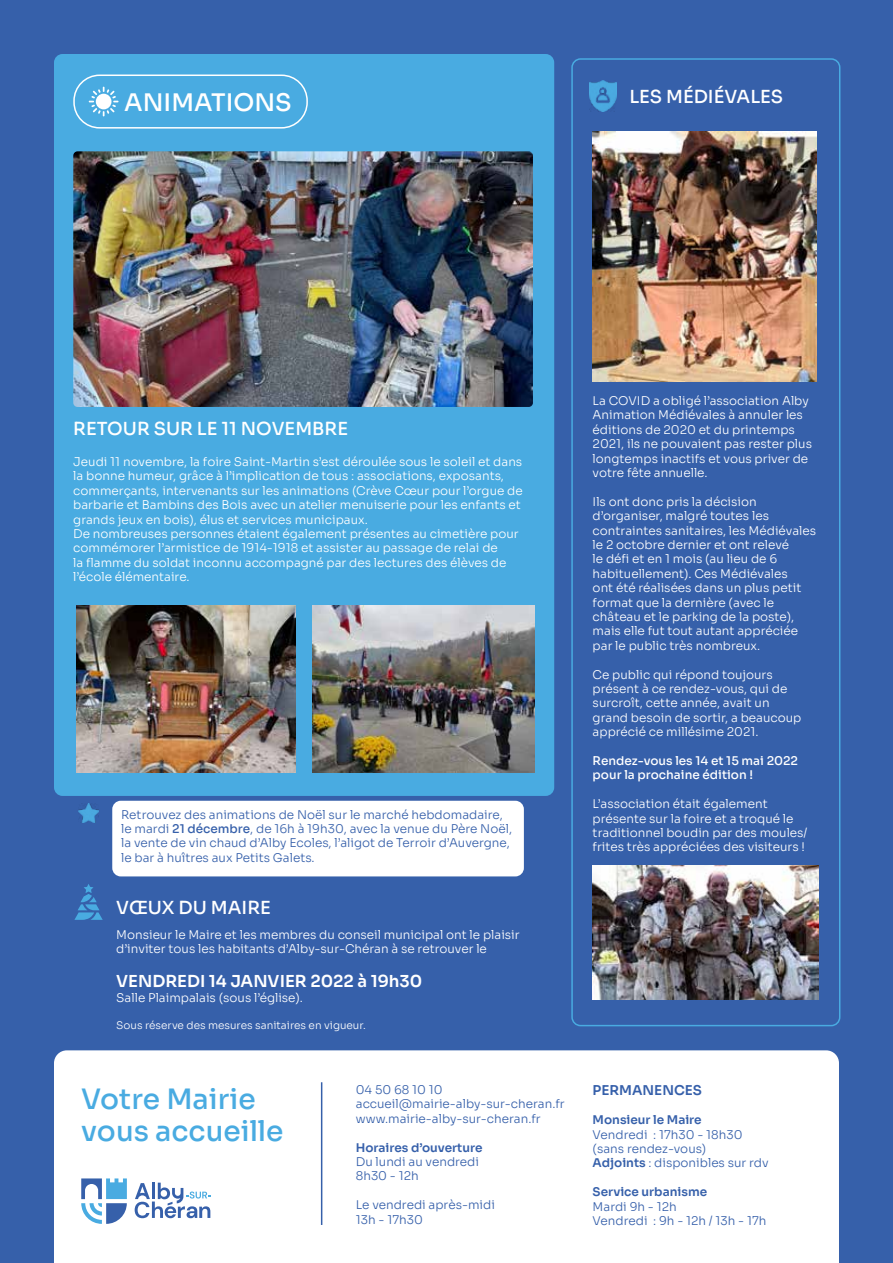
<style>
.page{position:relative;width:893px;height:1263px;background:#3660aa}
.page>*{position:absolute;margin:0;border:0;box-sizing:border-box;transform-origin:0 0}
.t1{font:500 28.05px/31.5px "Sora";color:#49abe1}
.t2{font:500 24.15px "Sora";color:#fff}
.t3{font:500 18px "Sora";color:#fff}
.t4{font:600 16.5px "Sora";color:#fff}
.t5{font:600 13.5px "Sora";color:#3660aa}
.t6{font:300 12px/14.4px "Sora";color:#fff}
.t7{font:300 12px/14.4px "Sora";color:#3660aa}
.t8{font:500 12px/14.4px "Sora";color:#fff}
.t9{font:600 12px "Sora";color:#3660aa}
.t10{font:300 10.5px "Sora";color:#fff}
.s1{font-weight:500}
.s2{font-weight:600}
</style>
<div class="page">
<div style="left:54px;top:54px;width:500px;height:742px;background:#49abe1;border-radius:9px"></div>
<img style="left:73px;top:151px;width:460px;height:256px">
<div style="left:571px;top:58px;width:269px;height:968px;border:2px solid #49abe1;border-radius:9px"></div>
<img style="left:592px;top:132px;width:225px;height:249px">
<img style="left:593px;top:866px;width:225px;height:134px">
<img style="left:77px;top:606px;width:218px;height:167px">
<img style="left:313px;top:606px;width:222px;height:166px">
<div style="left:54px;top:1050px;width:785px;height:213px;background:#fff"></div>
<hr style="left:321px;top:1082px;width:1px;height:143px;background:#3660aa">
<div style="left:73px;top:75px;width:235px;height:54px;border:2px solid #fff;border-radius:26px"></div>
<svg style="left:89px;top:87px;width:30px;height:29px"></svg>
<svg style="left:135px;top:1182px;width:75px;height:36px"></svg>
<svg style="left:81px;top:1178px;width:46px;height:46px"></svg>
<img style="left:589px;top:81px;width:27px;height:31px">
<svg style="left:74px;top:884px;width:29px;height:36px"></svg>
<img style="left:79px;top:804px;width:20px;height:18px">
<div style="left:112px;top:801px;width:412px;height:75px;background:#fff;border-radius:9px"></div>
<h2 class="t2" style="left:124px;top:83px;width:169px">ANIMATIONS</h2>
<h3 class="t3" style="left:629px;top:81px;width:155px">LES MÉDIÉVALES</h3>
<h3 class="t3" style="left:73px;top:413px;width:276px">RETOUR SUR LE 11 NOVEMBRE</h3>
<p class="t6" style="left:73px;top:453px;width:451px">Jeudi 11 novembre, la foire Saint-Martin s’est déroulée sous le soleil et dans la bonne humeur, grâce à l’implication de tous : associations, exposants, commerçants, intervenants sur les animations (Crève Cœur pour l’orgue de barbarie et Bambins des Bois avec un atelier menuiserie pour les enfants et grands jeux en bois), élus et services municipaux.<br>De nombreuses personnes étaient également présentes au cimetière pour commémorer l’armistice de 1914-1918 et assister au passage de relai de<br>la flamme du soldat inconnu accompagné par des lectures des élèves de l’école élémentaire.</p>
<p class="t7" style="left:121px;top:806px;width:392px">Retrouvez des animations de Noël sur le marché hebdomadaire, le mardi <span class="s1">21 décembre</span>, de 16h à 19h30, avec la venue du Père Noël, la vente de vin chaud d’Alby Ecoles, l’aligot de Terroir d’Auvergne, le bar à huîtres aux Petits Galets.</p>
<h3 class="t3" style="left:116px;top:893px;width:156px">VŒUX DU MAIRE</h3>
<p class="t6" style="left:116px;top:926px;width:405px">Monsieur le Maire et les membres du conseil municipal ont le plaisir d’inviter tous les habitants d’Alby-sur-Chéran à se retrouver le</p>
<h3 class="t4" style="left:116px;top:968px;width:308px">VENDREDI 14 JANVIER 2022 à 19h30</h3>
<p class="t6" style="left:116px;top:989px;width:188px">Salle Plaimpalais (sous l’église).</p>
<p class="t10" style="left:116px;top:1016px;width:251px">Sous réserve des mesures sanitaires en vigueur.</p>
<h1 class="t1" style="left:81px;top:1081px;width:204px">Votre Mairie vous accueille</h1>
<p class="t7" style="left:356px;top:1081px;width:210px">04 50 68 10 10 accueil@mairie-alby-sur-cheran.fr www.mairie-alby-sur-cheran.fr</p>
<p class="t9" style="left:356px;top:1137px;width:128px">Horaires d’ouverture</p>
<p class="t7" style="left:356px;top:1153px;width:125px">Du lundi au vendredi<br>8h30 - 12h</p>
<p class="t7" style="left:356px;top:1196px;width:141px">Le vendredi après-midi<br>13h - 17h30</p>
<p class="t6" style="left:593px;top:392px;width:221px">La COVID a obligé l’association Alby Animation Médiévales à annuler les éditions de 2020 et du printemps 2021, ils ne pouvaient pas rester plus longtemps inactifs et vous priver de votre fête annuelle.</p>
<p class="t6" style="left:593px;top:493px;width:225px">Ils ont donc pris la décision d’organiser, malgré toutes les contraintes sanitaires, les Médiévales le 2 octobre dernier et ont relevé<br>le défi et en 1 mois (au lieu de 6 habituellement). Ces Médiévales<br>ont été réalisées dans un plus petit format que la dernière (avec le château et le parking de la poste), mais elle fut tout autant appréciée par le public très nombreux.</p>
<p class="t6" style="left:593px;top:666px;width:210px">Ce public qui répond toujours présent à ce rendez-vous, qui de surcroît, cette année, avait un grand besoin de sortir, a beaucoup apprécié ce millésime 2021.</p>
<p class="t8" style="left:593px;top:752px;width:207px">Rendez-vous les 14 et 15 mai 2022 pour la prochaine édition !</p>
<p class="t6" style="left:593px;top:796px;width:216px">L’association était également présente sur la foire et a troqué le traditionnel boudin par des moules/ frites très appréciées des visiteurs !</p>
<p class="t5" style="left:593px;top:1079px;width:111px">PERMANENCES</p>
<p class="t9" style="left:593px;top:1110px;width:111px">Monsieur le Maire</p>
<p class="t7" style="left:593px;top:1126px;width:177px">Vendredi : 17h30 - 18h30 (sans rendez-vous)<br><span class="s2">Adjoints</span> : disponibles sur rdv</p>
<p class="t9" style="left:593px;top:1182px;width:116px">Service urbanisme</p>
<p class="t7" style="left:593px;top:1198px;width:175px">Mardi 9h - 12h<br>Vendredi : 9h - 12h / 13h - 17h</p>
</div>
